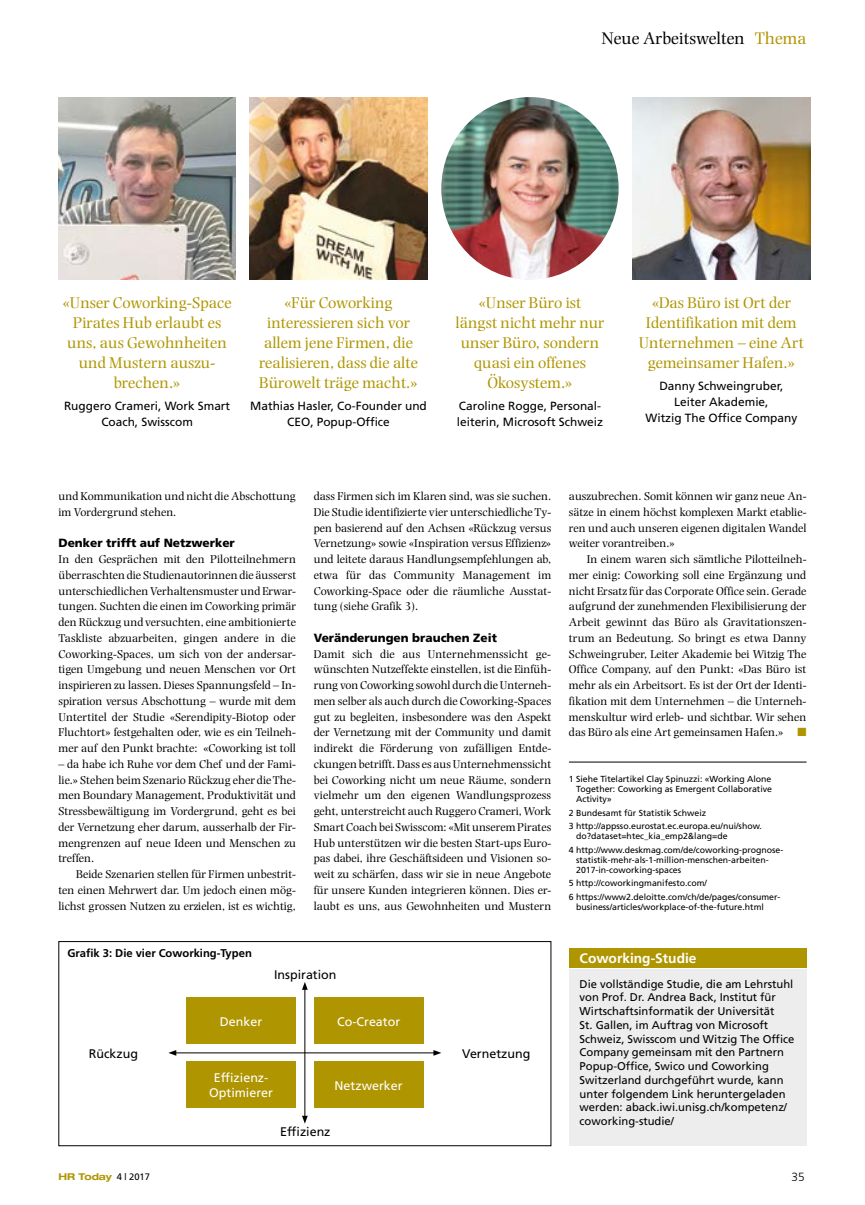
<style>
.page{position:relative;width:865px;height:1205px;background:#fff}
.page>*{position:absolute;margin:0;border:0;box-sizing:border-box;transform-origin:0 0}
.t1{font:17.5px "Photina";color:#000}
.t2{font:16.25px/20px "Photina";color:#af9500;text-align:center}
.t3{font:700 13.75px "Frutiger";color:#fff}
.t4{font:12.5px/15px "Frutiger";color:#fff;text-align:center}
.t5{font:12.5px "Frutiger";color:#000}
.t6{font:11.88px/15.8px "Photina";color:#000;text-align:justify}
.t7{font:11.88px/15.6px "Frutiger";color:#000;text-align:center}
.t8{font:900 11.88px "Frutiger";color:#000}
.t9{font:300 11.88px "Frutiger";color:#000}
.t10{font:11.25px/13.8px "Frutiger";color:#000}
.t11{font:700 11.25px "Frutiger";color:#000}
.t12{font:700 expanded 9.38px "Helvetica Neue LT";color:#af9500}
.t13{font:8.75px/10px "Frutiger";color:#000}
.s1{color:#af9500}
.s2{font-family:"Frutiger";font-weight:400;font-stretch:normal;color:#000}
</style>
<div class="page">
<div style="left:569px;top:970px;width:237px;height:175px;background:#ededed"></div>
<div style="left:569px;top:948px;width:237px;height:20px;background:#af9500"></div>
<div style="left:58px;top:941px;width:493px;height:205px;border:1px solid #000"></div>
<hr style="left:304px;top:988px;width:1px;height:130px;background:#000">
<svg style="left:302px;top:982px;width:6px;height:8px"></svg>
<svg style="left:302px;top:1116px;width:6px;height:7px"></svg>
<hr style="left:174px;top:1052px;width:261px;height:1px;background:#000">
<svg style="left:168px;top:1050px;width:8px;height:6px"></svg>
<svg style="left:433px;top:1050px;width:8px;height:6px"></svg>
<div style="left:314px;top:997px;width:109px;height:46px;background:#af9500"></div>
<div style="left:186px;top:997px;width:110px;height:46px;background:#af9500"></div>
<div style="left:186px;top:1062px;width:110px;height:46px;background:#af9500"></div>
<div style="left:314px;top:1062px;width:109px;height:46px;background:#af9500"></div>
<img style="left:441px;top:97px;width:177px;height:183px">
<img style="left:250px;top:97px;width:177px;height:183px">
<img style="left:58px;top:97px;width:178px;height:183px">
<img style="left:632px;top:97px;width:178px;height:183px">
<hr style="left:569px;top:762px;width:237px;height:1px;background:#000">
<h1 class="t1" style="left:601px;top:28px;width:206px">Neue Arbeitswelten <span class="s1">Thema</span></h1>
<h2 class="t2" style="left:63px;top:292px;width:170px">«Unser Coworking-Space<br>Pirates Hub erlaubt es uns, aus Gewohnheiten und Mustern auszu&shy;brechen.»</h2>
<p class="t7" style="left:64px;top:398px;width:168px">Ruggero Crameri, Work Smart<br>Coach, Swisscom</p>
<h2 class="t2" style="left:259px;top:292px;width:160px">«Für Coworking interessieren sich vor allem jene Firmen, die realisieren, dass die alte<br>Bürowelt träge macht.»</h2>
<p class="t7" style="left:250px;top:398px;width:178px">Mathias Hasler, Co-Founder und<br>CEO, Popup-Office</p>
<h2 class="t2" style="left:455px;top:292px;width:150px">«Unser Büro ist<br>längst nicht mehr nur unser Büro, sondern quasi ein offenes<br>Ökosystem.»</h2>
<p class="t7" style="left:457px;top:398px;width:148px;text-align:left">Caroline Rogge, Personal&shy;leiterin, Microsoft Schweiz</p>
<h2 class="t2" style="left:638px;top:292px;width:167px">«Das Büro ist Ort der<br>Identifikation mit dem<br>Unternehmen – eine Art gemeinsamer Hafen.»</h2>
<p class="t7" style="left:645px;top:378px;width:153px">Danny Schweingruber,<br>Leiter Akademie,<br>Witzig The Office Company</p>
<p class="t6" style="left:58px;top:488px;width:239px">und Kommunikation und nicht die Abschottung im Vordergrund stehen.</p>
<p class="t8" style="left:58px;top:536px;width:178px">Denker trifft auf Netzwerker</p>
<p class="t6" style="left:58px;top:551px;width:239px">In den Gesprächen mit den Pilotteilnehmern überraschten die Studienautorinnen die äusserst unterschiedlichen Verhaltensmuster und Erwar&shy;tungen. Suchten die einen im Coworking primär den Rückzug und versuchten, eine ambitionierte Taskliste abzuarbeiten, gingen andere in die Coworking-Spaces, um sich von der andersar&shy;tigen Umgebung und neuen Menschen vor Ort inspirieren zu lassen. Dieses Spannungsfeld – In&shy;spiration versus Abschottung – wurde mit dem Untertitel der Studie «Serendipity-Biotop oder Fluchtort» festgehalten oder, wie es ein Teilneh&shy;mer auf den Punkt brachte: «Coworking ist toll</p>
<p class="t6" style="left:58px;top:756px;width:239px">– da habe ich Ruhe vor dem Chef und der Fami&shy;lie.» Stehen beim Szenario Rückzug eher die The&shy;men Boundary Management, Produktivität und Stressbewältigung im Vordergrund, geht es bei der Vernetzung eher darum, ausserhalb der Fir&shy;mengrenzen auf neue Ideen und Menschen zu treffen.</p>
<p class="t6" style="left:58px;top:866px;width:239px;text-indent:18px">Beide Szenarien stellen für Firmen unbestrit&shy;ten einen Mehrwert dar. Um jedoch einen mög&shy;lichst grossen Nutzen zu erzielen, ist es wichtig,</p>
<p class="t11" style="left:67px;top:947px;width:186px">Grafik 3: Die vier Coworking-Typen</p>
<p class="t6" style="left:314px;top:488px;width:239px">dass Firmen sich im Klaren sind, was sie suchen.<br>Die Studie identifizierte vier unterschiedliche Ty&shy;pen basierend auf den Achsen «Rückzug versus Vernetzung» sowie «Inspiration versus Effizienz» und leitete daraus Handlungsempfehlungen ab, etwa für das Community Management im Coworking-Space oder die räumliche Ausstat&shy;tung (siehe Grafik 3).</p>
<p class="t8" style="left:314px;top:630px;width:185px">Veränderungen brauchen Zeit</p>
<p class="t6" style="left:314px;top:646px;width:239px">Damit sich die aus Unternehmenssicht ge&shy;wünschten Nutzeffekte einstellen, ist die Einfüh&shy;rung von Coworking sowohl durch die Unterneh&shy;men selber als auch durch die Coworking-Spaces gut zu begleiten, insbesondere was den Aspekt der Vernetzung mit der Community und damit indirekt die Förderung von zufälligen Entde&shy;ckungen betrifft. Dass es aus Unternehmenssicht bei Coworking nicht um neue Räume, sondern vielmehr um den eigenen Wandlungsprozess geht, unterstreicht auch Ruggero Crameri, Work Smart Coach bei Swisscom: «Mit unserem Pirates Hub unterstützen wir die besten Start-ups Euro&shy;pas dabei, ihre Geschäftsideen und Visionen so&shy;weit zu schärfen, dass wir sie in neue Angebote für unsere Kunden integrieren können. Dies er&shy;laubt es uns, aus Gewohnheiten und Mustern</p>
<p class="t5" style="left:274px;top:967px;width:64px">Inspiration</p>
<p class="t4" style="left:220px;top:1013px;width:44px">Denker</p>
<p class="t4" style="left:337px;top:1013px;width:65px">Co-Creator</p>
<p class="t5" style="left:89px;top:1046px;width:51px">Rückzug</p>
<p class="t5" style="left:462px;top:1046px;width:70px">Vernetzung</p>
<p class="t4" style="left:209px;top:1070px;width:65px">Effizienz-<br>Optimierer</p>
<p class="t4" style="left:334px;top:1078px;width:70px">Netzwerker</p>
<p class="t5" style="left:280px;top:1125px;width:52px">Effizienz</p>
<p class="t6" style="left:569px;top:488px;width:239px">auszubrechen. Somit können wir ganz neue An&shy;sätze in einem höchst komplexen Markt etablie&shy;ren und auch unseren eigenen digitalen Wandel weiter vorantreiben.»</p>
<p class="t6" style="left:569px;top:551px;width:239px;text-indent:18px">In einem waren sich sämtliche Pilotteilneh&shy;mer einig: Coworking soll eine Ergänzung und nicht Ersatz für das Corporate Office sein. Gerade aufgrund der zunehmenden Flexibilisierung der Arbeit gewinnt das Büro als Gravitationszen&shy;trum an Bedeutung. So bringt es etwa Danny Schweingruber, Leiter Akademie bei Witzig The Office Company, auf den Punkt: «Das Büro ist mehr als ein Arbeitsort. Es ist der Ort der Identi&shy;fikation mit dem Unternehmen – die Unterneh&shy;menskultur wird erleb- und sichtbar. Wir sehen das Büro als eine Art gemeinsamen Hafen.» <span class="s1">■</span></p>
<p class="t13" style="left:576px;top:774px;width:197px;text-align:justify;text-indent:-7px">1 Siehe Titelartikel Clay Spinuzzi: «Working Alone Together: Coworking as Emergent Collaborative Activity»</p>
<p class="t13" style="left:569px;top:806px;width:194px;line-height:13.5px">2 Bundesamt für Statistik Schweiz<br>3 http://appsso.eurostat.ec.europa.eu/nui/show.</p>
<p class="t13" style="left:569px;top:829px;width:216px;line-height:13.5px;text-indent:7px">do?dataset=htec_kia_emp2&amp;lang=de<br>4 http://www.deskmag.com/de/coworking-prognose-</p>
<p class="t13" style="left:576px;top:855px;width:194px">statistik-mehr-als-1-million-menschen-arbeiten-<br>2017-in-coworking-spaces</p>
<p class="t13" style="left:569px;top:876px;width:213px;line-height:13.5px">5 http://coworkingmanifesto.com/<br>6 https://www2.deloitte.com/ch/de/pages/consumer-</p>
<p class="t13" style="left:576px;top:902px;width:189px">business/articles/workplace-of-the-future.html</p>
<p class="t3" style="left:579px;top:950px;width:118px">Coworking-Studie</p>
<p class="t10" style="left:579px;top:976px;width:216px">Die vollständige Studie, die am Lehrstuhl von Prof. Dr. Andrea Back, Institut für Wirtschaftsinformatik der Universität<br>St. Gallen, im Auftrag von Microsoft Schweiz, Swisscom und Witzig The Office Company gemeinsam mit den Partnern Popup-Office, Swico und Coworking Switzerland durchgeführt wurde, kann unter folgendem Link heruntergeladen werden: aback.iwi.unisg.ch/kompetenz/ coworking-studie/</p>
<p class="t12" style="left:58px;top:1171px;width:93px">HR Today <span class="s2">4 | 2017</span></p>
<p class="t9" style="left:791px;top:1169px;width:15px">35</p>
</div>
